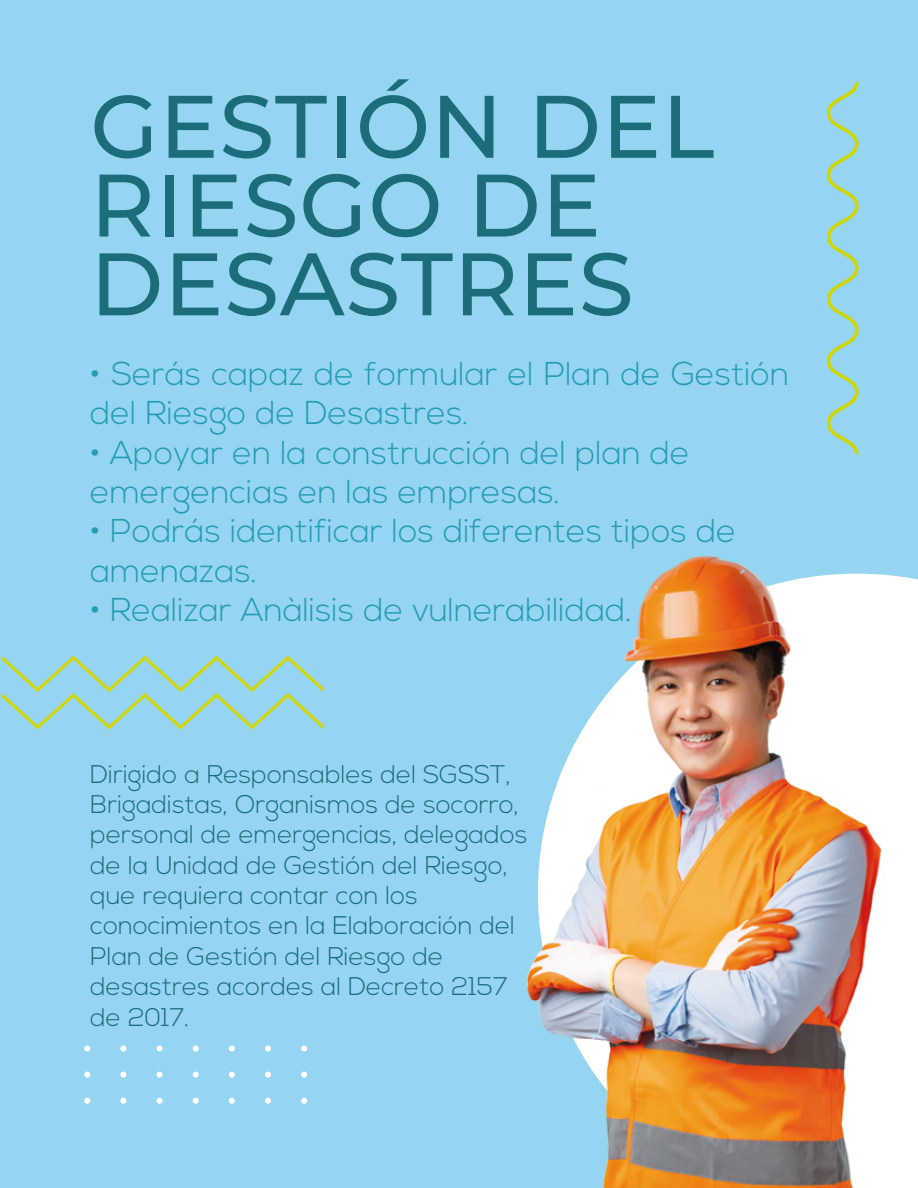
<style>
.page{position:relative;width:918px;height:1188px;background:#95d5f1}
.page>*{position:absolute;margin:0;border:0;box-sizing:border-box;transform-origin:0 0}
.t1{font:500 88.5px/78.8px "Montserrat";letter-spacing:.01em;color:#1b6d7c}
.t2{font:300 33px/39.3px "Nexa";color:#249cb1}
.t3{font:300 25.5px/30.3px "Nexa";color:#1b6c7e}
</style>
<div class="page">
<img style="left:526px;top:556px;width:392px;height:631px">
<div style="left:84px;top:1045px;width:6px;height:7px;background:#fff;border-radius:50%"></div>
<svg style="left:84px;top:1072px;width:6px;height:6px"></svg>
<svg style="left:84px;top:1098px;width:6px;height:6px"></svg>
<div style="left:120px;top:1045px;width:6px;height:7px;background:#fff;border-radius:50%"></div>
<svg style="left:120px;top:1072px;width:6px;height:6px"></svg>
<svg style="left:120px;top:1098px;width:6px;height:6px"></svg>
<div style="left:157px;top:1045px;width:6px;height:7px;background:#fff;border-radius:50%"></div>
<svg style="left:157px;top:1072px;width:6px;height:6px"></svg>
<svg style="left:157px;top:1098px;width:6px;height:6px"></svg>
<div style="left:193px;top:1045px;width:6px;height:7px;background:#fff;border-radius:50%"></div>
<svg style="left:193px;top:1072px;width:6px;height:6px"></svg>
<svg style="left:193px;top:1098px;width:6px;height:6px"></svg>
<div style="left:229px;top:1045px;width:6px;height:7px;background:#fff;border-radius:50%"></div>
<svg style="left:229px;top:1072px;width:6px;height:6px"></svg>
<svg style="left:229px;top:1098px;width:6px;height:6px"></svg>
<div style="left:265px;top:1045px;width:6px;height:7px;background:#fff;border-radius:50%"></div>
<svg style="left:265px;top:1072px;width:6px;height:6px"></svg>
<svg style="left:265px;top:1098px;width:6px;height:6px"></svg>
<svg style="left:1px;top:656px;width:324px;height:74px"></svg>
<div style="left:301px;top:1045px;width:6px;height:7px;background:#fff;border-radius:50%"></div>
<svg style="left:301px;top:1072px;width:6px;height:6px"></svg>
<svg style="left:301px;top:1098px;width:6px;height:6px"></svg>
<svg style="left:827px;top:82px;width:31px;height:372px"></svg>
<p class="t1" style="left:90px;top:87px;width:626px">GESTIÓN DEL<br>RIESGO DE<br>DESASTRES</p>
<p class="t2" style="left:90px;top:357px;width:700px">• Serás capaz de formular el Plan de Gestión del Riesgo de Desastres.</p>
<p class="t2" style="left:90px;top:436px;width:601px">• Apoyar en la construcción del plan de emergencias en las empresas.</p>
<p class="t2" style="left:90px;top:515px;width:647px">• Podrás identificar los diferentes tipos de amenazas.</p>
<p class="t2" style="left:90px;top:593px;width:543px">• Realizar Anàlisis de vulnerabilidad.</p>
<p class="t3" style="left:90px;top:761px;width:439px">Dirigido a Responsables del SGSST,<br>Brigadistas, Organismos de socorro, personal de emergencias, delegados de la Unidad de Gestión del Riesgo, que requiera contar con los conocimientos en la Elaboración del<br>Plan de Gestión del Riesgo de desastres acordes al Decreto 2157 de 2017.</p>
</div>
